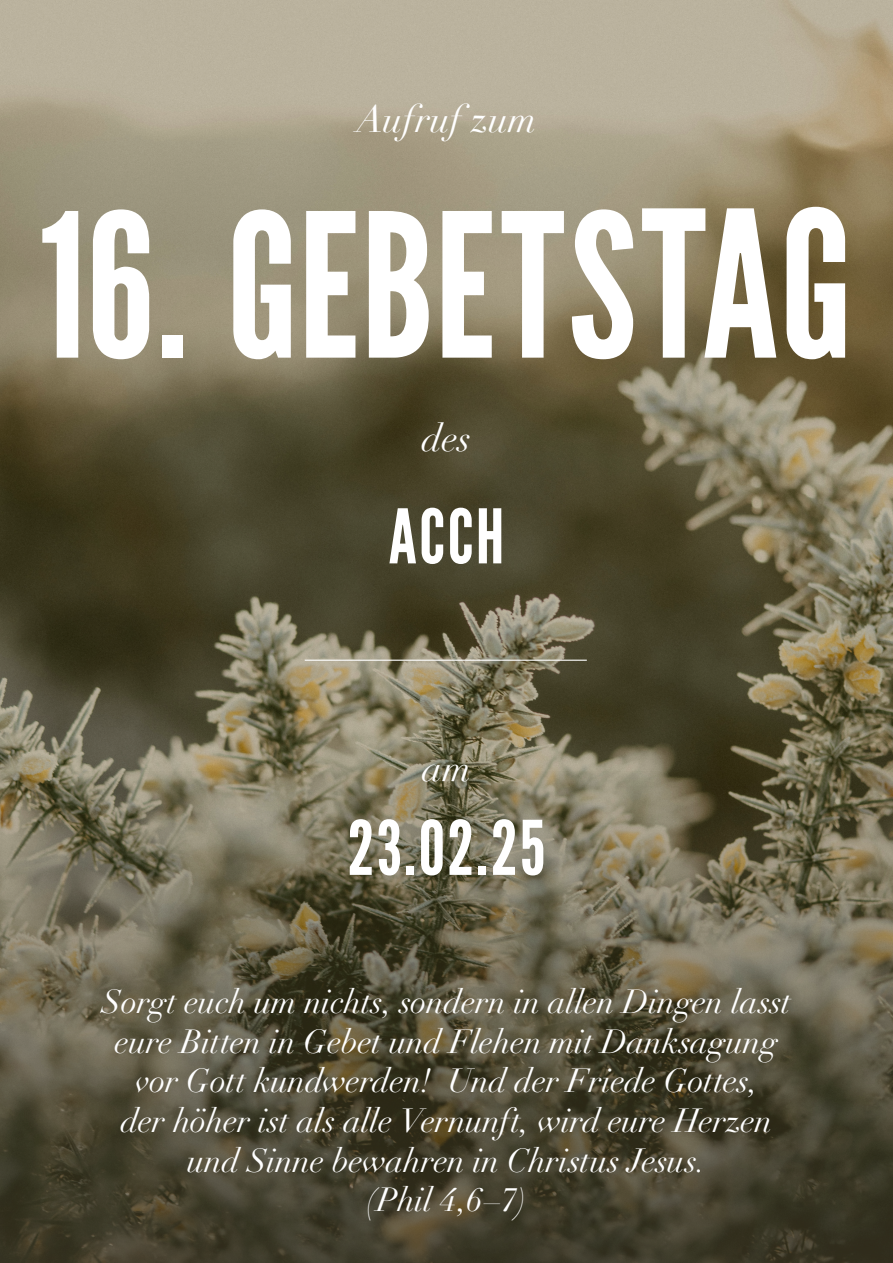
<style>
.page{position:relative;width:893px;height:1263px;background:#fff}
.page>*{position:absolute;margin:0;border:0;box-sizing:border-box;transform-origin:0 0}
.t1{font:199.5px "League Gothic";letter-spacing:.005em;color:#fff}
.t2{font:75px "League Gothic";letter-spacing:.03em;color:#fff}
.t3{font:italic 37.5px "Didot";color:#fff}
.t4{font:italic 33px "Didot LT Pro";letter-spacing:-.01em;color:#fff}
.s1{font-size:203.1px}
</style>
<div class="page">
<img style="left:0;top:0;width:893px;height:771px">
<svg style="left:0;top:771px;width:893px;height:492px;background:#5d5842"></svg>
<hr style="left:305px;top:660px;width:282px;height:1px;background:#fff">
<p class="t3" style="left:357px;top:96px;width:181px">Aufruf zum</p>
<p class="t1" style="left:40px;top:168px;width:814px">16. GEBETS<span class="s1">TAG</span></p>
<p class="t3" style="left:422px;top:415px;width:51px">des</p>
<p class="t2" style="left:389px;top:492px;width:117px">ACCH</p>
<p class="t3" style="left:422px;top:745px;width:50px">am</p>
<p class="t2" style="left:348px;top:803px;width:199px">23.02.25</p>
<p class="t4" style="left:102px;top:981px;width:691px">Sorgt euch um nichts, sondern in allen Dingen lasst</p>
<p class="t4" style="left:115px;top:1020px;width:665px">eure Bitten in Gebet und Flehen mit Danksagung</p>
<p class="t4" style="left:135px;top:1060px;width:624px">vor Gott kundwerden! Und der Friede Gottes,</p>
<p class="t4" style="left:121px;top:1100px;width:653px">der höher ist als alle Vernunft, wird eure Herzen</p>
<p class="t4" style="left:187px;top:1139px;width:520px">und Sinne bewahren in Christus Jesus.</p>
<p class="t4" style="left:367px;top:1179px;width:161px">(Phil 4,6–7)</p>
</div>
